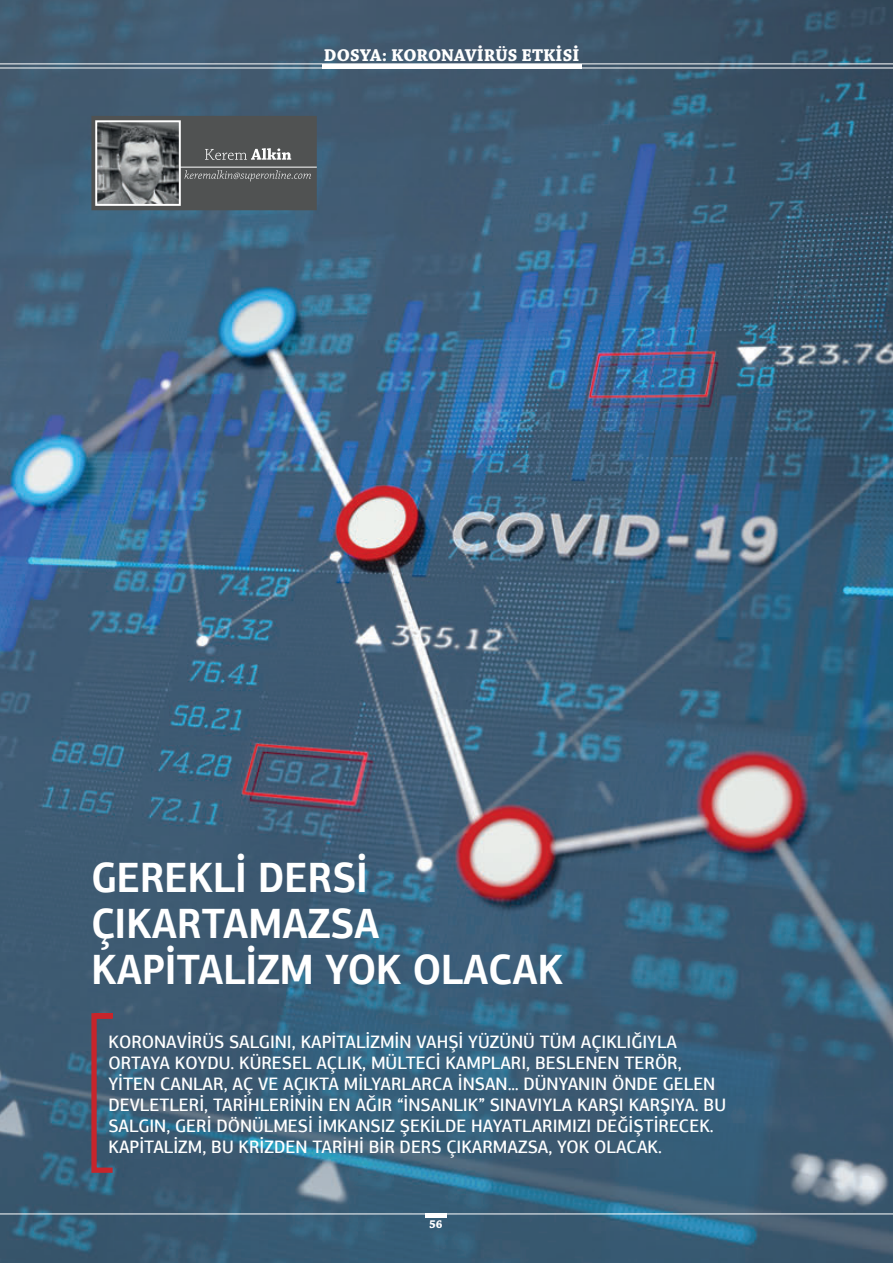
<style>
.page{position:relative;width:893px;height:1263px;background:#fff}
.page>*{position:absolute;margin:0;border:0;box-sizing:border-box;transform-origin:0 0}
.t1{font:700 42.45px/45.8px "PF Agora Sans Pro";color:#fff;scale:.9 1}
.t2{font:500 18px/21px "PF Agora Sans Pro";color:#fff;scale:.95 1}
.t3{font:700 18px "Chaparral Pro";color:#fff}
.t4{font:700 12px "Chaparral Pro";color:#fff}
</style>
<div class="page">
<img style="left:0;top:0;width:893px;height:1263px">
<svg style="left:89px;top:1010px;width:29px;height:165px;background:#585267"></svg>
<svg style="left:91px;top:116px;width:226px;height:94px;background:#636666"></svg>
<hr style="left:0;top:64px;width:893px;height:1px;background:#fff">
<hr style="left:0;top:68px;width:893px;height:1px;background:#fff">
<hr style="left:322px;top:64px;width:260px;height:4px;background:#fff">
<hr style="left:425px;top:1214px;width:21px;height:4px;background:#fff">
<hr style="left:0;top:1214px;width:893px;height:1px;background:#fff">
<p class="t3" style="left:324px;top:44px;width:255px">DOSYA: KORONAVİRÜS ETKİSİ</p>
<h1 class="t1" style="left:91px;top:854px;width:526px">GEREKLI DERSI<br>ÇIKARTAMAZSA<br>KAPITALIZM YOK OLACAK</h1>
<p class="t2" style="left:108px;top:1031px;width:652px">KORONAVIRÜS SALGINI, KAPITALIZMIN VAHŞI YÜZÜNÜ TÜM AÇIKLIĞIYLA ORTAYA KOYDU. KÜRESEL AÇLIK, MÜLTECI KAMPLARI, BESLENEN TERÖR, YITEN CANLAR, AÇ VE AÇIKTA MILYARLARCA INSAN… DÜNYANIN ÖNDE GELEN DEVLETLERI, TARIHLERININ EN AĞIR “INSANLIK” SINAVIYLA KARŞI KARŞIYA. BU SALGIN, GERI DÖNÜLMESI IMKANSIZ ŞEKILDE HAYATLARIMIZI DEĞIŞTIRECEK.<br>KAPITALIZM, BU KRIZDEN TARIHI BIR DERS ÇIKARMAZSA, YOK OLACAK.</p>
<p class="t4" style="left:429px;top:1217px;width:15px">56</p>
</div>
